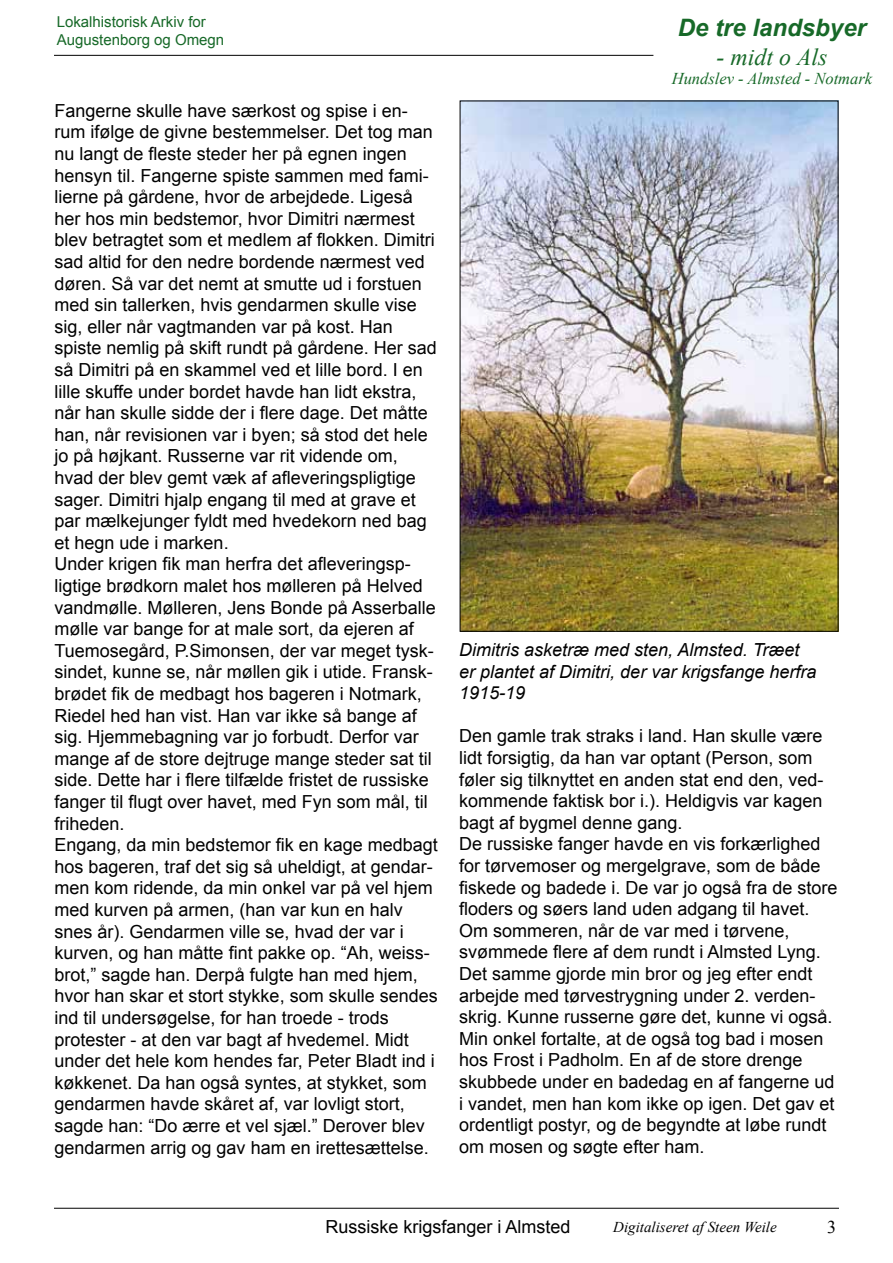
<style>
.page{position:relative;width:893px;height:1263px;background:#fff}
.page>*{position:absolute;margin:0;border:0;box-sizing:border-box;transform-origin:0 0}
.t1{font:italic 700 24px "Arial";color:#176928}
.t2{font:italic 24px "Times New Roman";color:#176928}
.t3{font:18px/21.6px "Arial";color:#000}
.t4{font:italic 18px/21.6px "Arial";color:#000}
.t5{font:18px "Times New Roman";color:#000}
.t6{font:italic 16.5px "Times New Roman";color:#176928}
.t7{font:15px/18px "Arial";color:#176928}
.t8{font:italic 15px "Times New Roman";color:#000}
</style>
<div class="page">
<hr style="left:54px;top:1208px;width:785px;height:1px;background:#000">
<hr style="left:54px;top:55px;width:599px;height:1px;background:#000">
<img style="left:462px;top:103px;width:374px;height:526px">
<p class="t7" style="left:57px;top:13px;width:169px">Lokalhistorisk Arkiv for<br>Augustenborg og Omegn</p>
<p class="t3" style="left:55px;top:100px;width:385px">Fangerne skulle have særkost og spise i en&shy;rum ifølge de givne bestemmelser. Det tog man nu langt de fleste steder her på egnen ingen hensyn til. Fangerne spiste sammen med fami&shy;lierne på gårdene, hvor de arbejdede. Ligeså her hos min bedstemor, hvor Dimitri nærmest blev betragtet som et medlem af flokken. Dimitri sad altid for den nedre bordende nærmest ved døren. Så var det nemt at smutte ud i forstuen med sin tallerken, hvis gendarmen skulle vise sig, eller når vagtmanden var på kost. Han spiste nemlig på skift rundt på gårdene. Her sad så Dimitri på en skammel ved et lille bord. I en lille skuffe under bordet havde han lidt ekstra, når han skulle sidde der i flere dage. Det måtte han, når revisionen var i byen; så stod det hele jo på højkant. Russerne var rit vidende om, hvad der blev gemt væk af afleveringspligtige sager. Dimitri hjalp engang til med at grave et par mælkejunger fyldt med hvedekorn ned bag et hegn ude i marken.<br>Under krigen fik man herfra det afleveringsp&shy;ligtige brødkorn malet hos mølleren på Helved vandmølle. Mølleren, Jens Bonde på Asserballe mølle var bange for at male sort, da ejeren af Tuemosegård, P.Simonsen, der var meget tysk&shy;sindet, kunne se, når møllen gik i utide. Fransk&shy;brødet fik de medbagt hos bageren i Notmark, Riedel hed han vist. Han var ikke så bange af sig. Hjemmebagning var jo forbudt. Derfor var mange af de store dejtruge mange steder sat til side. Dette har i flere tilfælde fristet de russiske fanger til flugt over havet, med Fyn som mål, til friheden.<br>Engang, da min bedstemor fik en kage medbagt hos bageren, traf det sig så uheldigt, at gendar&shy;men kom ridende, da min onkel var på vel hjem med kurven på armen, (han var kun en halv snes år). Gendarmen ville se, hvad der var i kurven, og han måtte fint pakke op. “Ah, weiss&shy;brot,” sagde han. Derpå fulgte han med hjem, hvor han skar et stort stykke, som skulle sendes ind til undersøgelse, for han troede - trods protester - at den var bagt af hvedemel. Midt under det hele kom hendes far, Peter Bladt ind i køkkenet. Da han også syntes, at stykket, som gendarmen havde skåret af, var lovligt stort, sagde han: “Do ærre et vel sjæl.” Derover blev gendarmen arrig og gav ham en irettesættelse.</p>
<h1 class="t1" style="left:678px;top:11px;width:190px">De tre landsbyer</h1>
<h1 class="t2" style="left:716px;top:40px;width:112px">- midt o Als</h1>
<p class="t6" style="left:672px;top:68px;width:202px">Hundslev - Almsted - Notmark</p>
<p class="t4" style="left:459px;top:639px;width:359px">Dimitris asketræ med sten, Almsted. Træet er plantet af Dimitri, der var krigsfange herfra<br>1915-19</p>
<p class="t3" style="left:459px;top:725px;width:380px">Den gamle trak straks i land. Han skulle være lidt forsigtig, da han var optant (Person, som føler sig tilknyttet en anden stat end den, ved&shy;kommende faktisk bor i.). Heldigvis var kagen bagt af bygmel denne gang.<br>De russiske fanger havde en vis forkærlighed for tørvemoser og mergelgrave, som de både fiskede og badede i. De var jo også fra de store floders og søers land uden adgang til havet.<br>Om sommeren, når de var med i tørvene, svømmede flere af dem rundt i Almsted Lyng.<br>Det samme gjorde min bror og jeg efter endt arbejde med tørvestrygning under 2. verden&shy;skrig. Kunne russerne gøre det, kunne vi også.<br>Min onkel fortalte, at de også tog bad i mosen hos Frost i Padholm. En af de store drenge skubbede under en badedag en af fangerne ud i vandet, men han kom ikke op igen. Det gav et ordentligt postyr, og de begyndte at løbe rundt om mosen og søgte efter ham.</p>
<p class="t3" style="left:325px;top:1216px;width:247px">Russiske krigsfanger i Almsted</p>
<p class="t8" style="left:613px;top:1216px;width:165px">Digitaliseret af Steen Weile</p>
<p class="t5" style="left:827px;top:1215px;width:10px">3</p>
</div>
